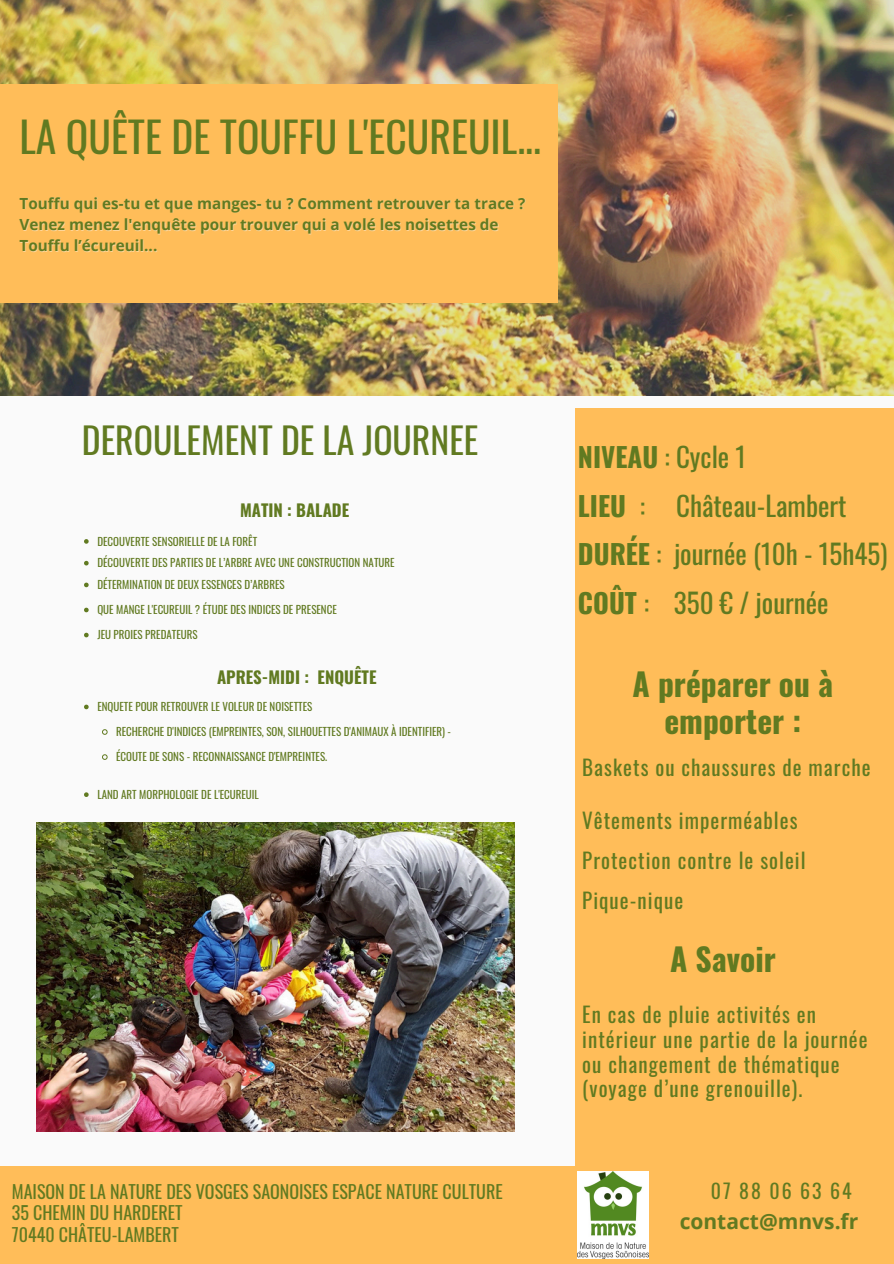
<style>
.page{position:relative;width:894px;height:1264px;background:#fff}
.page>*{position:absolute;margin:0;border:0;box-sizing:border-box;transform-origin:0 0}
.t1{font:41.55px "Oswald";color:#617a21}
.t2{font:35.7px "Oswald";color:#617a21}
.t3{font:700 31.5px/37.2px "Oswald";color:#617a21;text-align:center}
.t4{font:27px "Oswald";color:#617a21}
.t5{font:21px/24.8px "Oswald";letter-spacing:.05em;color:#617a21}
.t6{font:700 21px "Open Sans";color:#617a21}
.t7{font:19.8px "Oswald";letter-spacing:.1em;color:#617a21}
.t8{font:18px "Oswald";color:#617a21}
.t9{font:700 16.8px "Oswald";color:#617a21}
.t10{font:700 15.3px "Open Sans";color:#617a21}
.t11{font:10.95px "Oswald";color:#617a21}
.s1{font-weight:700}
</style>
<div class="page">
<div style="left:0;top:0;width:893px;height:1263px;background:#fafafa"></div>
<div style="left:575px;top:408px;width:318px;height:855px;background:#ffbd59"></div>
<img style="left:0;top:0;width:893px;height:396px">
<div style="left:0;top:84px;width:558px;height:218px;background:#ffbd59"></div>
<div style="left:0;top:1166px;width:893px;height:97px;background:#ffbd59"></div>
<img style="left:36px;top:822px;width:478px;height:309px">
<img style="left:577px;top:1171px;width:71px;height:86px">
<svg style="left:84px;top:539px;width:5px;height:4px"></svg>
<svg style="left:84px;top:561px;width:5px;height:4px"></svg>
<svg style="left:84px;top:582px;width:5px;height:5px"></svg>
<svg style="left:84px;top:607px;width:5px;height:5px"></svg>
<svg style="left:84px;top:632px;width:5px;height:5px"></svg>
<svg style="left:84px;top:704px;width:5px;height:5px"></svg>
<svg style="left:102px;top:729px;width:6px;height:6px"></svg>
<svg style="left:102px;top:754px;width:6px;height:6px"></svg>
<svg style="left:84px;top:792px;width:5px;height:5px"></svg>
<p class="t1" style="left:19px;top:104px;width:522px">LA QUÊTE DE TOUFFU L'ECUREUIL...</p>
<p class="t10" style="left:19px;top:192px;width:507px">Touffu qui es-tu et que manges- tu ? Comment retrouver ta trace ?</p>
<p class="t10" style="left:19px;top:214px;width:480px">Venez menez l'enquête pour trouver qui a volé les noisettes de</p>
<p class="t10" style="left:19px;top:235px;width:139px">Touffu l’écureuil...</p>
<p class="t2" style="left:82px;top:412px;width:398px">DEROULEMENT DE LA JOURNEE</p>
<h4 class="t9" style="left:240px;top:496px;width:111px">MATIN : BALADE</h4>
<h4 class="t11" style="left:97px;top:532px;width:161px">DECOUVERTE SENSORIELLE DE LA FORÊT</h4>
<h4 class="t11" style="left:97px;top:554px;width:298px">DÉCOUVERTE DES PARTIES DE L’ARBRE AVEC UNE CONSTRUCTION NATURE</h4>
<h4 class="t11" style="left:97px;top:576px;width:189px">DÉTERMINATION DE DEUX ESSENCES D’ARBRES</h4>
<h3 class="t11" style="left:97px;top:601px;width:241px">QUE MANGE L'ECUREUIL ? ÉTUDE DES INDICES DE PRESENCE</h3>
<p class="t11" style="left:97px;top:626px;width:102px">JEU PROIES PREDATEURS</p>
<p class="t9" style="left:217px;top:664px;width:161px">APRES-MIDI : ENQUÊTE</p>
<p class="t11" style="left:97px;top:698px;width:216px">ENQUETE POUR RETROUVER LE VOLEUR DE NOISETTES</p>
<p class="t11" style="left:116px;top:723px;width:336px">RECHERCHE D'INDICES (EMPREINTES, SON, SILHOUETTES D'ANIMAUX À IDENTIFIER) -</p>
<h3 class="t11" style="left:116px;top:748px;width:213px">ÉCOUTE DE SONS - RECONNAISSANCE D'EMPREINTES.</h3>
<p class="t11" style="left:97px;top:786px;width:163px">LAND ART MORPHOLOGIE DE L'ECUREUIL</p>
<h1 class="t8" style="left:12px;top:1177px;width:492px">MAISON DE LA NATURE DES VOSGES SAONOISES ESPACE NATURE CULTURE</h1>
<p class="t8" style="left:12px;top:1198px;width:172px">35 CHEMIN DU HARDERET</p>
<p class="t8" style="left:12px;top:1220px;width:169px">70440 CHÂTEU-LAMBERT</p>
<p class="t4" style="left:577px;top:436px;width:170px"><span class="s1">NIVEAU</span> : Cycle 1</p>
<p class="t4" style="left:577px;top:484px;width:270px"><span class="s1">LIEU</span> : Château-Lambert</p>
<p class="t4" style="left:577px;top:533px;width:311px"><span class="s1">DURÉE</span> : journée (10h - 15h45)</p>
<p class="t4" style="left:577px;top:581px;width:252px"><span class="s1">COÛT</span> : 350 € / journée</p>
<p class="t3" style="left:632px;top:664px;width:202px">A préparer ou à emporter :</p>
<p class="t5" style="left:582px;top:754px;width:290px">Baskets ou chaussures de marche</p>
<p class="t5" style="left:582px;top:806px;width:217px">Vêtements imperméables</p>
<h5 class="t5" style="left:582px;top:847px;width:225px">Protection contre le soleil</h5>
<p class="t5" style="left:582px;top:886px;width:102px">Pique-nique</p>
<p class="t3" style="left:670px;top:938px;width:107px">A Savoir</p>
<p class="t5" style="left:582px;top:1001px;width:287px">En cas de pluie activités en intérieur une partie de la journée ou changement de thématique (voyage d’une grenouille).</p>
<p class="t7" style="left:710px;top:1175px;width:142px">07 88 06 63 64</p>
<p class="t6" style="left:679px;top:1206px;width:180px">contact@mnvs.fr</p>
</div>
